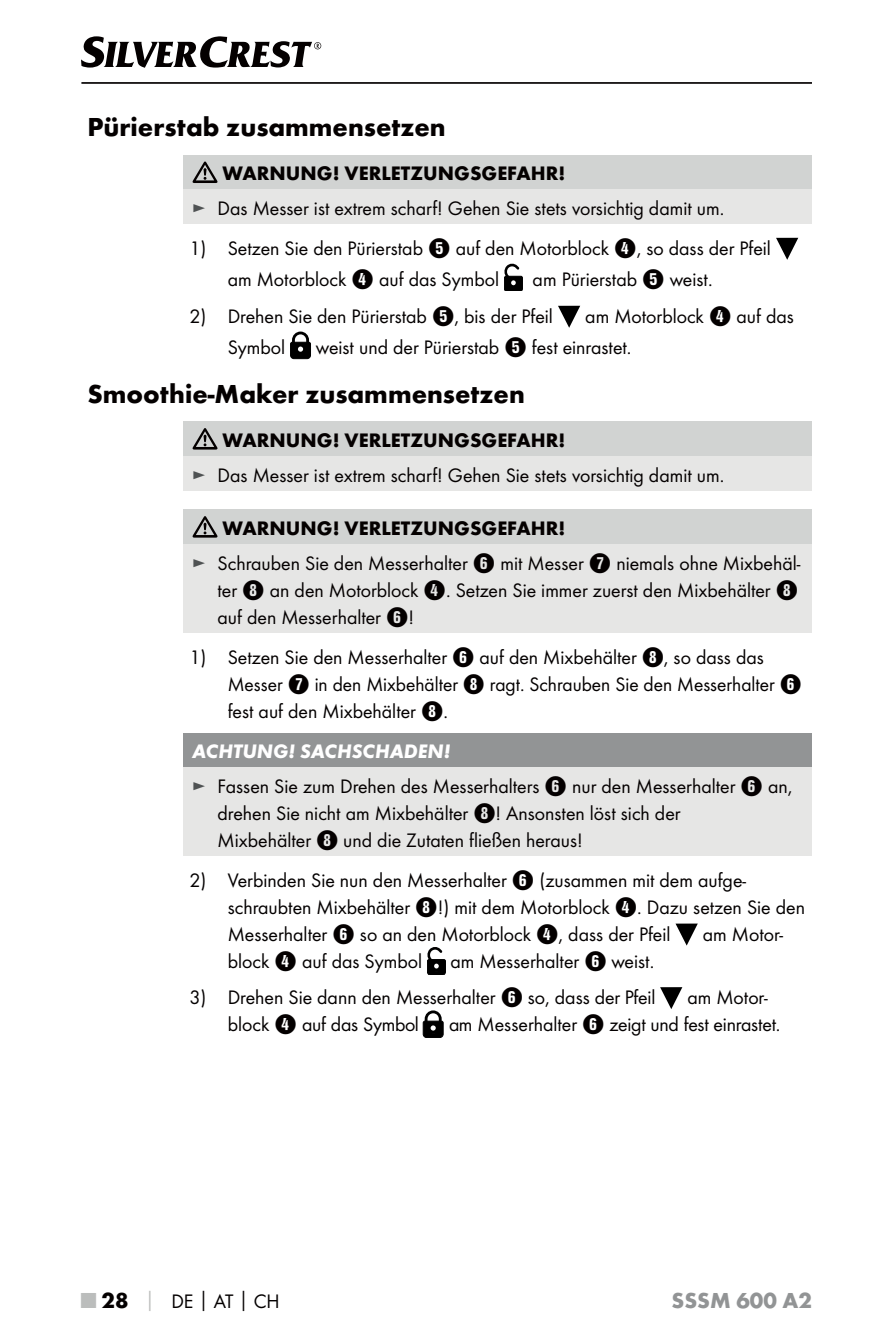
<style>
.page{position:relative;width:893px;height:1340px;background:#fff}
.page>*{position:absolute;margin:0;border:0;box-sizing:border-box;transform-origin:0 0}
.t1{font:700 27px "Futura";color:#040000}
.t2{font:700 22.5px "Futura";color:#929495}
.t3{font:20.25px/27px "Futura Boo";color:#040000}
.t4{font:700 20.25px "Futura";color:#040000}
.t5{font:italic 700 20.25px "Futura";color:#fff}
.s1{color:#4f5253}
.s2{font-family:"Hako PI Nummern";font-size:22.5px}
.s3{font-family:"Futura";font-weight:700;font-size:22.5px;color:#bbbdbc}
.s4{font-family:"Futura";font-weight:700;font-size:22.5px}
.s5{font-family:"Futura";font-weight:700;color:#bbbdbc}
.s6{font-family:"Futura";font-weight:700}
</style>
<div class="page">
<hr style="left:81px;top:82px;width:731px;height:2px;background:#040000">
<svg style="left:81px;top:36px;width:240px;height:32px"></svg>
<div style="left:183px;top:155px;width:629px;height:34px;background:#d1d3d2"></div>
<div style="left:183px;top:189px;width:629px;height:35px;background:#e6e6e5"></div>
<svg style="left:193px;top:161px;width:24px;height:22px"></svg>
<svg style="left:776px;top:238px;width:22px;height:22px"></svg>
<svg style="left:504px;top:264px;width:18px;height:27px"></svg>
<svg style="left:558px;top:306px;width:22px;height:22px"></svg>
<svg style="left:290px;top:331px;width:21px;height:28px"></svg>
<div style="left:296px;top:345px;width:9px;height:8px;background:#fff;border-radius:50%"></div>
<div style="left:295px;top:343px;width:11px;height:12px;border:3px solid #000;border-radius:50%"></div>
<div style="left:183px;top:421px;width:629px;height:35px;background:#d1d3d2"></div>
<div style="left:183px;top:456px;width:629px;height:35px;background:#e6e6e5"></div>
<svg style="left:193px;top:428px;width:24px;height:21px"></svg>
<div style="left:183px;top:509px;width:629px;height:35px;background:#d1d3d2"></div>
<div style="left:183px;top:544px;width:629px;height:89px;background:#e6e6e5"></div>
<svg style="left:193px;top:516px;width:24px;height:21px"></svg>
<div style="left:183px;top:733px;width:629px;height:34px;background:#929495"></div>
<div style="left:183px;top:767px;width:629px;height:89px;background:#e6e6e5"></div>
<svg style="left:675px;top:923px;width:23px;height:22px"></svg>
<svg style="left:427px;top:947px;width:18px;height:27px"></svg>
<svg style="left:660px;top:987px;width:22px;height:22px"></svg>
<svg style="left:423px;top:1010px;width:20px;height:27px"></svg>
<div style="left:429px;top:1023px;width:9px;height:9px;background:#fff;border-radius:50%"></div>
<div style="left:427px;top:1022px;width:12px;height:11px;border:3px solid #000;border-radius:50%"></div>
<h1 class="t1" style="left:87px;top:117px;width:360px">Pürierstab zusammensetzen</h1>
<p class="t4" style="left:223px;top:166px;width:344px">WARNUNG! VERLETZUNGSGEFAHR!</p>
<p class="t3" style="left:192px;top:196px;width:534px"><span class="s1">►</span> Das Messer ist extrem scharf! Gehen Sie stets vorsichtig damit um.</p>
<p class="t3" style="left:228px;top:234px;width:545px;line-height:31.3px;text-indent:-38px">1) Setzen Sie den Pürierstab <span class="s2">5</span> auf den Motorblock <span class="s2">4</span>, so dass der Pfeil am Motorblock <span class="s2">4</span> auf das Symbol</p>
<p class="t3" style="left:533px;top:267px;width:181px">am Pürierstab <span class="s2">5</span> weist.</p>
<p class="t3" style="left:189px;top:304px;width:365px">2) Drehen Sie den Pürierstab <span class="s2">5</span>, bis der Pfeil</p>
<p class="t3" style="left:585px;top:304px;width:210px">am Motorblock <span class="s2">4</span> auf das</p>
<p class="t3" style="left:228px;top:335px;width:59px">Symbol</p>
<p class="t3" style="left:316px;top:335px;width:317px">weist und der Pürierstab <span class="s2">5</span> fest einrastet.</p>
<h1 class="t1" style="left:87px;top:383px;width:439px">Smoothie-Maker zusammensetzen</h1>
<p class="t4" style="left:223px;top:432px;width:344px">WARNUNG! VERLETZUNGSGEFAHR!</p>
<p class="t3" style="left:192px;top:462px;width:534px"><span class="s1">►</span> Das Messer ist extrem scharf! Gehen Sie stets vorsichtig damit um.</p>
<p class="t4" style="left:223px;top:520px;width:344px">WARNUNG! VERLETZUNGSGEFAHR!</p>
<p class="t3" style="left:218px;top:550px;width:584px;text-align:justify;text-indent:-26px"><span class="s1">►</span> Schrauben Sie den Messerhalter <span class="s2">6</span> mit Messer <span class="s2">7</span> niemals ohne Mixbehäl&shy;ter <span class="s2">8</span> an den Motorblock <span class="s2">4</span>. Setzen Sie immer zuerst den Mixbehälter <span class="s2">8 </span>auf den Messerhalter <span class="s2">6</span>!</p>
<p class="t3" style="left:228px;top:644px;width:576px;text-indent:-38px">1) Setzen Sie den Messerhalter <span class="s2">6</span> auf den Mixbehälter <span class="s2">8</span>, so dass das<br>Messer <span class="s2">7</span> in den Mixbehälter <span class="s2">8</span> ragt. Schrauben Sie den Messerhalter <span class="s2">6 </span>fest auf den Mixbehälter <span class="s2">8</span>.</p>
<p class="t5" style="left:192px;top:744px;width:260px">ACHTUNG! SACHSCHADEN!</p>
<p class="t3" style="left:218px;top:773px;width:576px;text-indent:-26px"><span class="s1">►</span> Fassen Sie zum Drehen des Messerhalters <span class="s2">6</span> nur den Messerhalter <span class="s2">6</span> an, drehen Sie nicht am Mixbehälter <span class="s2">8</span>! Ansonsten löst sich der<br>Mixbehälter <span class="s2">8</span> und die Zutaten fließen heraus!</p>
<p class="t3" style="left:228px;top:867px;width:579px;text-indent:-38px">2) Verbinden Sie nun den Messerhalter <span class="s2">6</span> (zusammen mit dem aufge&shy;schraubten Mixbehälter <span class="s2">8</span>!) mit dem Motorblock <span class="s2">4</span>. Dazu setzen Sie den<br>Messerhalter <span class="s2">6</span> so an den Motorblock <span class="s2">4</span>, dass der Pfeil</p>
<p class="t3" style="left:703px;top:921px;width:82px">am Motor-</p>
<p class="t3" style="left:228px;top:948px;width:196px">block <span class="s2">4</span> auf das Symbol</p>
<p class="t3" style="left:451px;top:948px;width:205px">am Messerhalter <span class="s2">6</span> weist.</p>
<p class="t3" style="left:189px;top:985px;width:467px">3) Drehen Sie dann den Messerhalter <span class="s2">6</span> so, dass der Pfeil</p>
<p class="t3" style="left:687px;top:985px;width:82px">am Motor-</p>
<p class="t3" style="left:228px;top:1012px;width:193px">block <span class="s2">4</span> auf das Symbol</p>
<p class="t3" style="left:449px;top:1012px;width:333px">am Messerhalter <span class="s2">6</span> zeigt und fest einrastet.</p>
<p class="t3" style="left:81px;top:1288px;width:200px"><span class="s3">■</span> <span class="s4">28</span> <span class="s5">│</span> DE<span class="s6">│</span>AT<span class="s6">│</span>CH</p>
<p class="t2" style="left:672px;top:1291px;width:142px">SSSM 600 A2</p>
</div>
